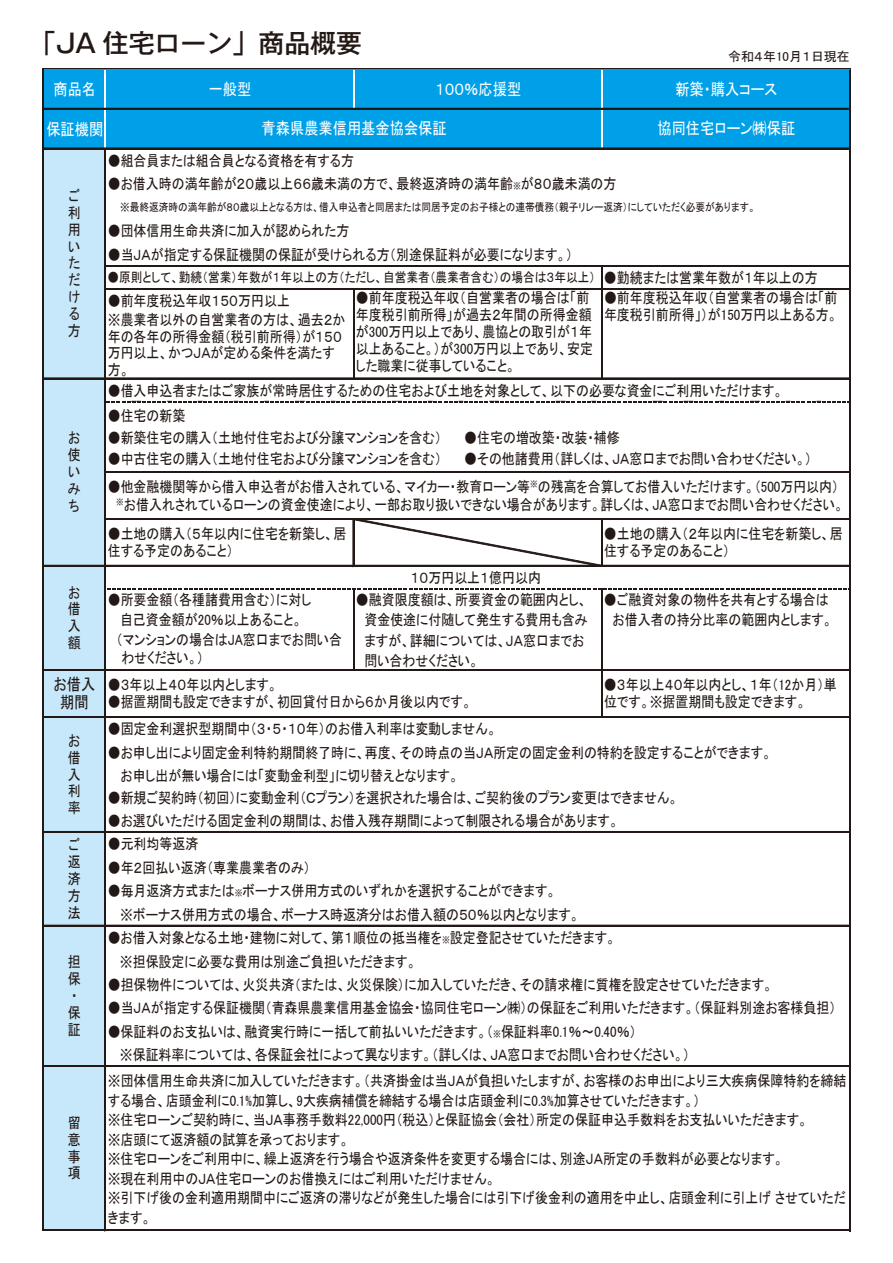
<style>
.page{position:relative;width:893px;height:1263px;background:#fff}
.page>*{position:absolute;margin:0;border:0;box-sizing:border-box;transform-origin:0 0}
.t1{font:500 25.95px "Gothic MB101 Pr 6 N";color:#221815}
.t2{font:16.5px "MS P Gothic";color:#fff;scale:.87 1}
.t3{font:16.5px/18.3px "MS P Gothic";color:#221815;text-align:center;scale:.87 1}
.t4{font:15px/17px "MS P Gothic";color:#221815;scale:.87 1}
.t5{font:15px/18px "MS P Gothic";color:#221815;scale:.86 1}
.t6{font:13.5px "MS P Gothic";color:#221815;scale:.87 1}
.t7{font:12.9px "MS P Gothic";letter-spacing:.005em;color:#221815}
.t8{font:11.25px "MS P Gothic";color:#221815;scale:.87 1}
.s1{font-size:9px}
</style>
<div class="page">
<hr style="left:44px;top:68px;width:806px;height:1px;background:#221815">
<div style="left:44px;top:69px;width:806px;height:80px;background:#00a0e9"></div>
<div style="left:44px;top:149px;width:62px;height:1081px;background:#c7e8fa"></div>
<hr style="left:105px;top:70px;width:1px;height:38px;background:#fff">
<hr style="left:601px;top:70px;width:1px;height:38px;background:#fff">
<hr style="left:105px;top:110px;width:1px;height:38px;background:#fff">
<hr style="left:601px;top:110px;width:1px;height:38px;background:#fff">
<hr style="left:353px;top:70px;width:1px;height:38px;background:#fff">
<hr style="left:601px;top:266px;width:1px;height:113px;background:#221815">
<hr style="left:353px;top:290px;width:1px;height:89px;background:#221815">
<hr style="left:43px;top:69px;width:1px;height:1162px;background:#221815">
<hr style="left:105px;top:149px;width:1px;height:1082px;background:#221815">
<hr style="left:353px;top:589px;width:1px;height:82px;background:#221815">
<hr style="left:601px;top:589px;width:1px;height:129px;background:#221815">
<hr style="left:849px;top:70px;width:1px;height:1161px;background:#221815">
<hr style="left:44px;top:108px;width:806px;height:2px;background:#221815">
<hr style="left:44px;top:148px;width:806px;height:1px;background:#221815">
<hr style="left:106px;top:265px;width:744px;height:1px;background:#221815">
<hr style="left:106px;top:288px;width:744px;height:2px;background:#221815">
<hr style="left:44px;top:378px;width:806px;height:1px;background:#221815">
<svg style="left:107px;top:401px;width:742px;height:2px"></svg>
<hr style="left:105px;top:472px;width:745px;height:1px;background:#221815">
<hr style="left:106px;top:518px;width:744px;height:2px;background:#221815">
<hr style="left:44px;top:565px;width:806px;height:2px;background:#221815">
<hr style="left:106px;top:589px;width:246px;height:1px;background:#bfbfbf">
<hr style="left:354px;top:589px;width:247px;height:1px;background:#bfbfbf">
<hr style="left:602px;top:589px;width:247px;height:1px;background:#bfbfbf">
<hr style="left:44px;top:669px;width:806px;height:1px;background:#221815">
<hr style="left:44px;top:670px;width:806px;height:1px;background:#221815">
<hr style="left:44px;top:716px;width:806px;height:2px;background:#221815">
<hr style="left:44px;top:831px;width:806px;height:2px;background:#221815">
<hr style="left:44px;top:925px;width:806px;height:2px;background:#221815">
<hr style="left:44px;top:1065px;width:806px;height:1px;background:#221815">
<hr style="left:44px;top:1066px;width:806px;height:1px;background:#221815">
<hr style="left:44px;top:1229px;width:806px;height:2px;background:#221815">
<svg style="left:353px;top:520px;width:249px;height:45px"></svg>
<h1 class="t1" style="left:30px;top:22px;width:334px">「JA 住宅ローン」商品概要</h1>
<p class="t7" style="left:728px;top:50px;width:123px">令和４年10月１日現在</p>
<p class="t2" style="left:53px;top:81px;width:51px">商品名</p>
<p class="t2" style="left:46px;top:121px;width:67px">保証機関</p>
<p class="t2" style="left:209px;top:80px;width:51px">一般型</p>
<p class="t2" style="left:435px;top:80px;width:100px">１００％応援型</p>
<p class="t2" style="left:675px;top:80px;width:119px">新築・購入コース</p>
<p class="t2" style="left:262px;top:120px;width:214px">青森県農業信用基金協会保証</p>
<p class="t2" style="left:657px;top:120px;width:160px">協同住宅ローン㈱保証</p>
<p class="t4" style="left:68px;top:187px;width:16px;text-align:justify">ご利用いただける方</p>
<p class="t4" style="left:68px;top:429px;width:16px;text-align:justify">お使いみち</p>
<p class="t4" style="left:68px;top:584px;width:16px;text-align:justify">お借入額</p>
<p class="t3" style="left:53px;top:675px;width:50px">お借入期間</p>
<p class="t4" style="left:68px;top:732px;width:16px;text-align:justify">お借入利率</p>
<p class="t4" style="left:68px;top:836px;width:16px;text-align:justify">ご返済方法</p>
<p class="t4" style="left:68px;top:953px;width:16px">担保・保証</p>
<p class="t4" style="left:68px;top:1114px;width:16px;text-align:justify">留意事項</p>
<p class="t4" style="left:108px;top:152px;width:285px">●組合員または組合員となる資格を有する方</p>
<p class="t4" style="left:108px;top:175px;width:586px">●お借入時の満年齢が２０歳以上６６歳未満の方で、最終返済時の満年齢<span class="s1">※</span>が８０歳未満の方</p>
<p class="t8" style="left:107px;top:202px;width:746px">　　※最終返済時の満年齢が８０歳以上となる方は、借入申込者と同居または同居予定のお子様との連帯債務（親子リレー返済）にしていただく必要があります。</p>
<p class="t4" style="left:108px;top:222px;width:279px">●団体信用生命共済に加入が認められた方</p>
<p class="t4" style="left:108px;top:246px;width:536px">●当ＪＡが指定する保証機関の保証が受けられる方（別途保証料が必要になります。）</p>
<p class="t4" style="left:604px;top:269px;width:247px">●勤続または営業年数が１年以上の方</p>
<p class="t4" style="left:108px;top:292px;width:211px">●前年度税込年収１５０万円以上</p>
<p class="t6" style="left:108px;top:270px;width:562px">●原則として、勤続（営業）年数が１年以上の方（ただし、自営業者（農業者含む）の場合は３年以上）</p>
<p class="t4" style="left:356px;top:289px;width:274px">●前年度税込年収（自営業者の場合は「前年度税引前所得」が過去２年間の所得金額が300万円以上であり、農協との取引が１年以上あること。）が300万円以上であり、安定した職業に従事していること。</p>
<p class="t4" style="left:604px;top:289px;width:270px">●前年度税込年収（自営業者の場合は「前年度税引前所得」）が150万円以上ある方。</p>
<p class="t4" style="left:108px;top:311px;width:275px">※農業者以外の自営業者の方は、過去２か年の各年の所得金額（税引前所得）が１５０万円以上、かつＪＡが定める条件を満たす方。</p>
<p class="t4" style="left:108px;top:382px;width:778px">●借入申込者またはご家族が常時居住するための住宅および土地を対象として、以下の必要な資金にご利用いただけます。</p>
<p class="t4" style="left:108px;top:407px;width:91px">●住宅の新築</p>
<p class="t4" style="left:108px;top:429px;width:385px">●新築住宅の購入（土地付住宅および分譲マンションを含む）</p>
<p class="t4" style="left:108px;top:450px;width:385px">●中古住宅の購入（土地付住宅および分譲マンションを含む）</p>
<p class="t4" style="left:464px;top:429px;width:181px">●住宅の増改築・改装・補修</p>
<p class="t4" style="left:464px;top:450px;width:401px">●その他諸費用（詳しくは、ＪＡ窓口までお問い合わせください。）</p>
<p class="t4" style="left:108px;top:478px;width:847px;line-height:18px;text-align:center">●他金融機関等から借入申込者がお借入されている、マイカー・教育ローン等<sup>※</sup>の残高を合算してお借入いただけます。（500万円以内）<sup>※</sup>お借入れされているローンの資金使途により、一部お取り扱いできない場合があります。詳しくは、JA窓口までお問い合わせください。</p>
<p class="t4" style="left:108px;top:525px;width:276px">●土地の購入（５年以内に住宅を新築し、居住する予定のあること）</p>
<p class="t4" style="left:411px;top:569px;width:152px">１０万円以上１億円以内</p>
<p class="t4" style="left:604px;top:525px;width:276px">●土地の購入（２年以内に住宅を新築し、居住する予定のあること）</p>
<p class="t4" style="left:108px;top:591px;width:236px">●所要金額（各種諸費用含む）に対し</p>
<p class="t4" style="left:364px;top:589px;width:535px;line-height:20.2px;text-indent:-9px">●融資限度額は、所要資金の範囲内とし、 ●ご融資対象の物件を共有とする場合は資金使途に付随して発生する費用も含み<br>ますが、詳細については、ＪＡ窓口までお<br>問い合わせください。</p>
<p class="t4" style="left:120px;top:611px;width:211px">自己資金額が20％以上あること。</p>
<p class="t4" style="left:613px;top:611px;width:254px">お借入者の持分比率の範囲内とします。</p>
<p class="t5" style="left:121px;top:630px;width:258px;text-indent:-5px">（マンションの場合はJA窓口までお問い合わせください。）</p>
<p class="t4" style="left:108px;top:676px;width:197px">●３年以上４０年以内とします。</p>
<p class="t4" style="left:108px;top:693px;width:420px">●据置期間も設定できますが、初回貸付日から６か月後以内です。</p>
<p class="t4" style="left:604px;top:676px;width:269px">●３年以上４０年以内とし、１年（12か月）単位です。※据置期間も設定できます。</p>
<p class="t4" style="left:108px;top:720px;width:449px">●固定金利選択型期間中（３・５・１０年）のお借入利率は変動しません。</p>
<p class="t4" style="left:120px;top:741px;width:750px;line-height:23.2px;text-indent:-13px">●お申し出により固定金利特約期間終了時に、再度、その時点の当ＪＡ所定の固定金利の特約を設定することができます。お申し出が無い場合には「変動金利型」に切り替えとなります。</p>
<p class="t4" style="left:108px;top:789px;width:657px">●新規ご契約時（初回）に変動金利（Ｃプラン）を選択された場合は、ご契約後のプラン変更はできません。</p>
<p class="t4" style="left:108px;top:812px;width:589px">●お選びいただける固定金利の期間は、お借入残存期間によって制限される場合があります。</p>
<p class="t4" style="left:108px;top:835px;width:106px">●元利均等返済</p>
<p class="t4" style="left:108px;top:859px;width:235px">●年２回払い返済（専業農業者のみ）</p>
<p class="t4" style="left:120px;top:879px;width:529px;line-height:23.4px;text-indent:-13px">●毎月返済方式または<span class="s1">※</span>ボーナス併用方式のいずれかを選択することができます。<br>※ボーナス併用方式の場合、ボーナス時返済分はお借入額の５０％以内となります。</p>
<p class="t4" style="left:120px;top:926px;width:572px;line-height:23.4px;text-indent:-12px">●お借入対象となる土地・建物に対して、第１順位の抵当権を<span class="s1">※</span>設定登記させていただきます。※担保設定に必要な費用は別途ご負担いただきます。</p>
<p class="t4" style="left:108px;top:976px;width:766px">●担保物件については、火災共済（または、火災保険）に加入していただき、その請求権に質権を設定させていただきます。</p>
<p class="t4" style="left:108px;top:999px;width:838px">●当ＪＡが指定する保証機関（青森県農業信用基金協会・協同住宅ローン㈱）の保証をご利用いただきます。（保証料別途お客様負担）</p>
<p class="t4" style="left:120px;top:1020px;width:657px;line-height:23.4px;text-indent:-12px">●保証料のお支払いは、融資実行時に一括して前払いいただきます。（<span class="s1">※</span>保証料率0.1％～0.40％）<br>※保証料率については、各保証会社によって異なります。（詳しくは、ＪＡ窓口までお問い合わせください。）</p>
<p class="t4" style="left:108px;top:1071px;width:851px;line-height:19.5px">※団体信用生命共済に加入していただきます。（共済掛金は当ＪＡが負担いたしますが、お客様のお申出により三大疾病保障特約を締結する場合、店頭金利に0.1%加算し、9大疾病補償を締結する場合は店頭金利に0.3%加算させていただきます。）<br>※住宅ローンご契約時に、当ＪＡ事務手数料22,000円（税込）と保証協会（会社）所定の保証申込手数料をお支払いいただきます。<br>※店頭にて返済額の試算を承っております。<br>※住宅ローンをご利用中に、繰上返済を行う場合や返済条件を変更する場合には、別途ＪＡ所定の手数料が必要となります。<br>※現在利用中のＪＡ住宅ローンのお借換えにはご利用いただけません。<br>※引下げ後の金利適用期間中にご返済の滞りなどが発生した場合には引下げ後金利の適用を中止し、店頭金利に引上げ させていただきます。</p>
</div>
